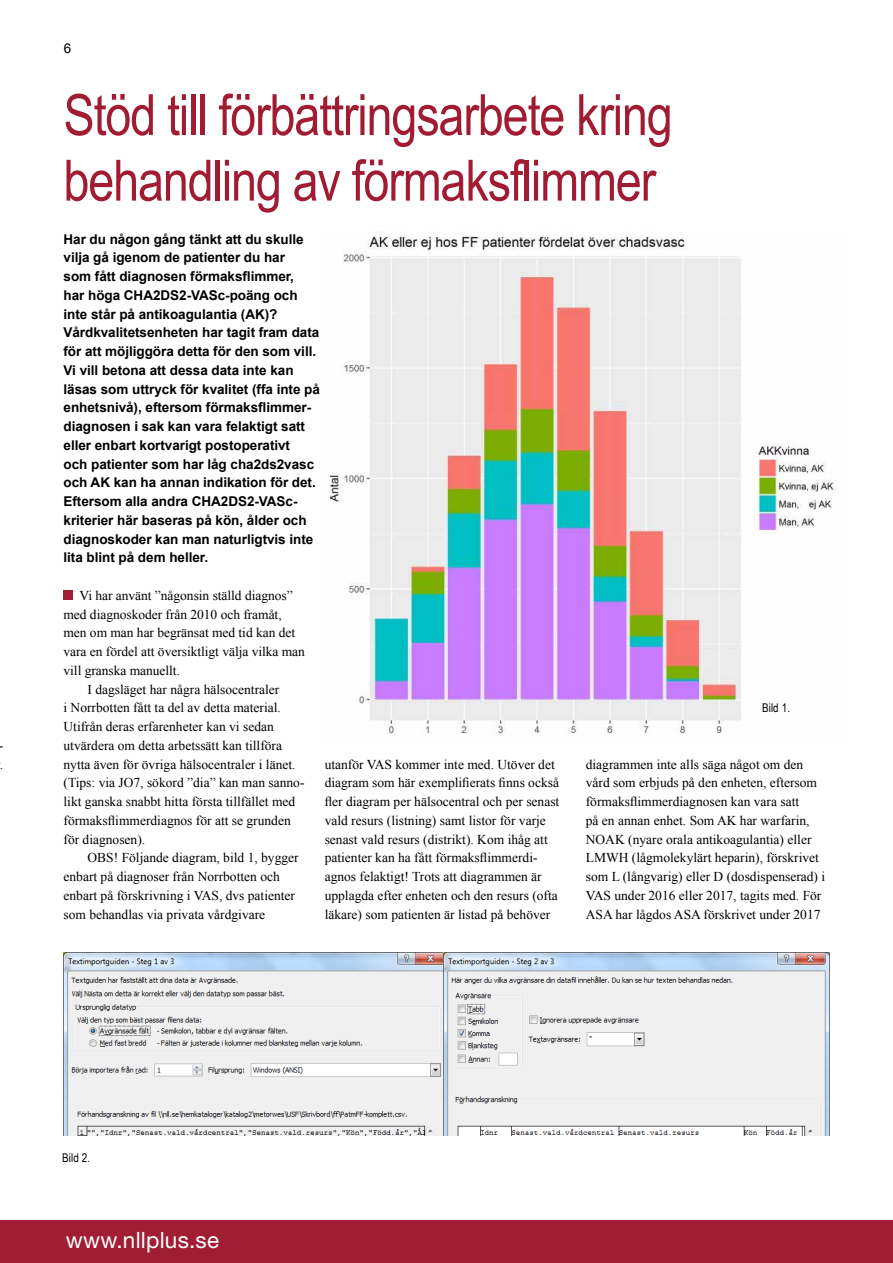
<style>
.page{position:relative;width:893px;height:1263px;background:#fff}
.page>*{position:absolute;margin:0;border:0;box-sizing:border-box;transform-origin:0 0}
.t1{font:57px/65.6px "Arial Narrow";letter-spacing:-.02em;color:#a11c33}
.t2{font:22.5px "Helvetica Neue LT Std";letter-spacing:.01em;color:#fff}
.t3{font:13.5px/18.8px "Times New Roman";color:#000}
.t4{font:700 13.5px/18.8px "Arial";letter-spacing:-.005em;color:#000}
.t5{font:13.5px "Arial";color:#000}
.t6{font:12px "Arial Narrow";letter-spacing:.01em;color:#000}
</style>
<div class="page">
<div style="left:0;top:1220px;width:893px;height:43px;background:#a11d34"></div>
<div style="left:64px;top:590px;width:9px;height:10px;background:#a11d34"></div>
<img style="left:329px;top:236px;width:509px;height:498px">
<img style="left:64px;top:952px;width:379px;height:183px">
<img style="left:443px;top:952px;width:386px;height:183px">
<p class="t3" style="left:-2px;top:736px;width:6px">- .</p>
<p class="t5" style="left:64px;top:39px;width:9px">6</p>
<h1 class="t1" style="left:64px;top:82px;width:611px">Stöd till förbättringsarbete kring behandling av förmaksflimmer</h1>
<p class="t4" style="left:64px;top:230px;width:258px">Har du någon gång tänkt att du skulle vilja gå igenom de patienter du har<br>som fått diagnosen förmaksflimmer,<br>har höga CHA2DS2-VASc-poäng och inte står på antikoagulantia (AK)?<br>Vårdkvalitetsenheten har tagit fram data för att möjliggöra detta för den som vill.<br>Vi vill betona att dessa data inte kan läsas som uttryck för kvalitet (ffa inte på enhetsnivå), eftersom förmaksflimmer&shy;diagnosen i sak kan vara felaktigt satt eller enbart kortvarigt postoperativt<br>och patienter som har låg cha2ds2vasc och AK kan ha annan indikation för det.<br>Eftersom alla andra CHA2DS2-VASc&shy;kriterier här baseras på kön, ålder och diagnoskoder kan man naturligtvis inte lita blint på dem heller.</p>
<p class="t3" style="left:79px;top:586px;width:215px">Vi har använt ”någonsin ställd diagnos”</p>
<p class="t3" style="left:64px;top:604px;width:220px">med diagnoskoder från 2010 och framåt,</p>
<p class="t3" style="left:64px;top:623px;width:233px">men om man har begränsat med tid kan det</p>
<p class="t3" style="left:64px;top:642px;width:243px">vara en fördel att översiktligt välja vilka man</p>
<p class="t3" style="left:64px;top:661px;width:118px">vill granska manuellt.</p>
<p class="t3" style="left:88px;top:679px;width:193px">I dagsläget har några hälsocentraler</p>
<p class="t3" style="left:64px;top:698px;width:219px">i Norrbotten fått ta del av detta material.</p>
<p class="t3" style="left:64px;top:717px;width:212px">Utifrån deras erfarenheter kan vi sedan</p>
<p class="t3" style="left:64px;top:736px;width:220px">utvärdera om detta arbetssätt kan tillföra</p>
<p class="t3" style="left:64px;top:754px;width:234px">nytta även för övriga hälsocentraler i länet.</p>
<p class="t3" style="left:64px;top:773px;width:242px">(Tips: via JO7, sökord ”dia” kan man sanno-</p>
<p class="t3" style="left:64px;top:792px;width:233px">likt ganska snabbt hitta första tillfället med</p>
<p class="t3" style="left:64px;top:811px;width:229px">förmaksflimmerdiagnos för att se grunden</p>
<p class="t3" style="left:64px;top:829px;width:83px">för diagnosen).</p>
<p class="t3" style="left:88px;top:848px;width:213px">OBS! Följande diagram, bild 1, bygger</p>
<p class="t3" style="left:64px;top:867px;width:218px">enbart på diagnoser från Norrbotten och</p>
<p class="t3" style="left:64px;top:886px;width:233px">enbart på förskrivning i VAS, dvs patienter</p>
<p class="t3" style="left:64px;top:904px;width:203px">som behandlas via privata vårdgivare</p>
<p class="t6" style="left:762px;top:701px;width:30px">Bild 1.</p>
<p class="t3" style="left:325px;top:754px;width:236px">utanför VAS kommer inte med. Utöver det diagram som här exemplifierats finns också fler diagram per hälsocentral och per senast vald resurs (listning) samt listor för varje senast vald resurs (distrikt). Kom ihåg att patienter kan ha fått förmaksflimmerdi&shy;agnos felaktigt! Trots att diagrammen är upplagda efter enheten och den resurs (ofta läkare) som patienten är listad på behöver</p>
<p class="t3" style="left:586px;top:754px;width:241px">diagrammen inte alls säga något om den vård som erbjuds på den enheten, eftersom förmaksflimmerdiagnosen kan vara satt<br>på en annan enhet. Som AK har warfarin, NOAK (nyare orala antikoagulantia) eller LMWH (lågmolekylärt heparin), förskrivet som L (långvarig) eller D (dosdispenserad) i VAS under 2016 eller 2017, tagits med. För ASA har lågdos ASA förskrivet under 2017</p>
<p class="t6" style="left:62px;top:1151px;width:30px">Bild 2.</p>
<h2 class="t2" style="left:66px;top:1227px;width:155px">www.nllplus.se</h2>
</div>
